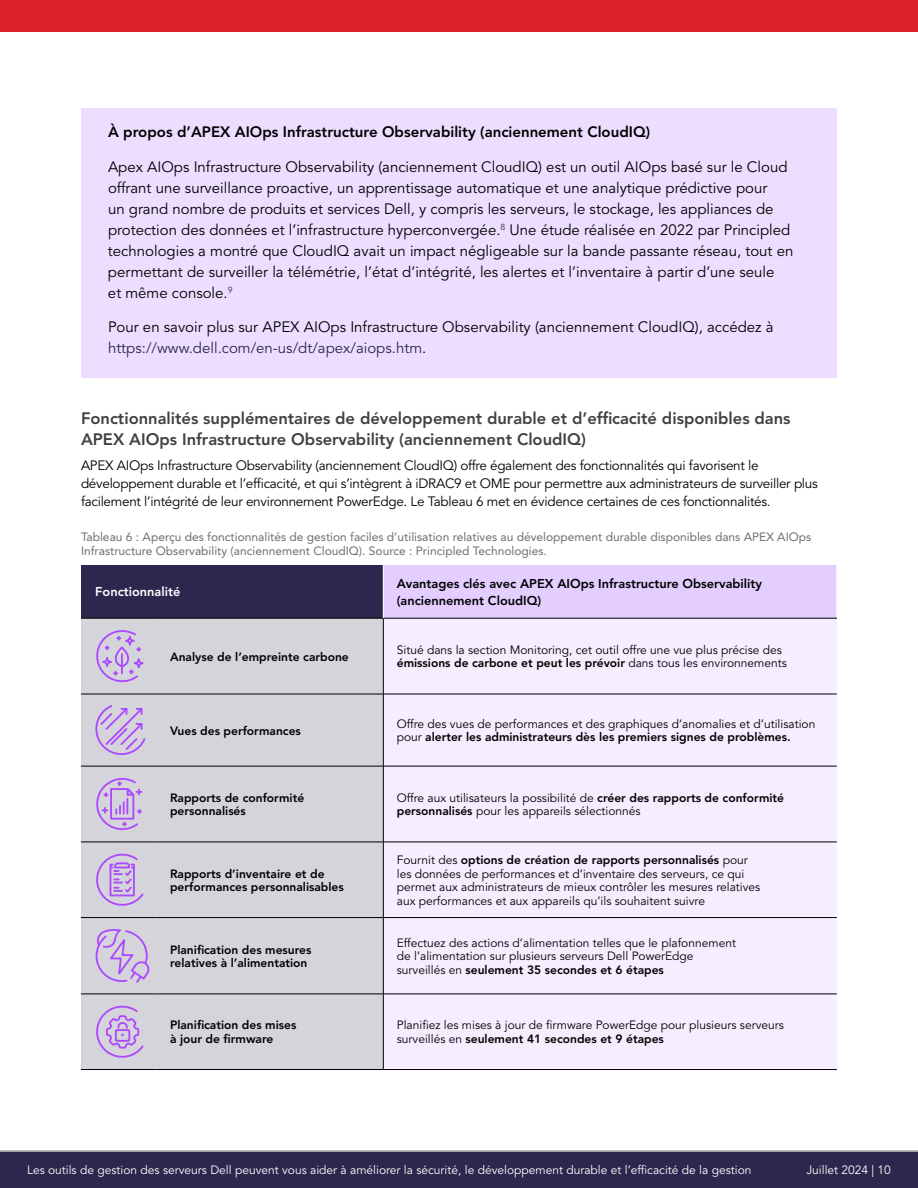
<style>
.page{position:relative;width:918px;height:1188px;background:#fff}
.page>*{position:absolute;margin:0;border:0;box-sizing:border-box;transform-origin:0 0}
.t1{font:800 16.5px/21px "Avenir LT Pro";color:#414042}
.t2{font:15px/21px "Avenir LT Pro";color:#000}
.t3{font:800 15px "Avenir LT Pro";color:#000}
.t4{font:13.5px/18px "Avenir LT Pro";letter-spacing:-.02em;color:#000}
.t5{font:800 12.75px/16.5px "Avenir LT Pro";color:#000}
.t6{font:800 12.75px "Avenir LT Pro";color:#fff}
.t7{font:12px/13.5px "Avenir LT Pro";color:#000}
.t8{font:800 12px/13.5px "Avenir LT Pro";color:#000}
.t9{font:12px/14.4px "Avenir LT Pro";color:#6d6e71}
.t10{font:12px "Avenir LT Pro";color:#fff}
.s1{color:#2d264d}
.s2{font-weight:800}
</style>
<div class="page">
<div style="left:81px;top:565px;width:302px;height:53px;background:#2d264d"></div>
<div style="left:383px;top:565px;width:454px;height:53px;background:#e4ceff"></div>
<div style="left:81px;top:619px;width:302px;height:450px;background:#d5d4db"></div>
<div style="left:384px;top:619px;width:453px;height:450px;background:#f6eeff"></div>
<hr style="left:81px;top:618px;width:76px;height:1px;background:#000">
<hr style="left:157px;top:618px;width:226px;height:1px;background:#000">
<hr style="left:383px;top:618px;width:454px;height:1px;background:#000">
<hr style="left:383px;top:618px;width:1px;height:76px;background:#000">
<hr style="left:81px;top:694px;width:76px;height:1px;background:#000">
<hr style="left:157px;top:694px;width:226px;height:1px;background:#000">
<hr style="left:383px;top:694px;width:454px;height:1px;background:#000">
<hr style="left:383px;top:694px;width:1px;height:72px;background:#000">
<hr style="left:81px;top:766px;width:76px;height:1px;background:#000">
<hr style="left:157px;top:766px;width:226px;height:1px;background:#000">
<hr style="left:383px;top:766px;width:454px;height:1px;background:#000">
<hr style="left:383px;top:766px;width:1px;height:76px;background:#000">
<hr style="left:81px;top:842px;width:76px;height:1px;background:#000">
<hr style="left:157px;top:842px;width:226px;height:1px;background:#000">
<hr style="left:383px;top:842px;width:454px;height:1px;background:#000">
<hr style="left:383px;top:842px;width:1px;height:75px;background:#000">
<hr style="left:81px;top:917px;width:76px;height:1px;background:#000">
<hr style="left:157px;top:917px;width:226px;height:1px;background:#000">
<hr style="left:383px;top:917px;width:454px;height:1px;background:#000">
<hr style="left:383px;top:918px;width:1px;height:76px;background:#000">
<hr style="left:81px;top:994px;width:76px;height:1px;background:#000">
<hr style="left:157px;top:994px;width:226px;height:1px;background:#000">
<hr style="left:383px;top:994px;width:454px;height:1px;background:#000">
<hr style="left:383px;top:994px;width:1px;height:75px;background:#000">
<hr style="left:81px;top:1069px;width:76px;height:1px;background:#000">
<hr style="left:157px;top:1069px;width:226px;height:1px;background:#000">
<hr style="left:383px;top:1069px;width:454px;height:1px;background:#000">
<hr style="left:383px;top:565px;width:1px;height:53px;background:#fff">
<svg style="left:94px;top:628px;width:51px;height:56px;background:#cdbbe1"></svg>
<svg style="left:94px;top:704px;width:52px;height:52px;background:#ccb8e2"></svg>
<svg style="left:94px;top:776px;width:48px;height:56px;background:#ccb6e2"></svg>
<svg style="left:94px;top:852px;width:50px;height:55px;background:#ccb6e2"></svg>
<svg style="left:95px;top:928px;width:56px;height:56px;background:#cdb9e1"></svg>
<svg style="left:94px;top:1004px;width:50px;height:55px;background:#ccb7e2"></svg>
<div style="left:81px;top:108px;width:756px;height:270px;background:#eddeff"></div>
<div style="left:0;top:1152px;width:918px;height:36px;background:#2d264d"></div>
<hr style="left:0;top:1151px;width:918px;height:1px;background:#616264">
<div style="left:0;top:0;width:918px;height:32px;background:#da2128"></div>
<p class="t3" style="left:108px;top:123px;width:544px">À propos d’APEX AIOps Infrastructure Observability (anciennement CloudIQ)</p>
<p class="t2" style="left:108px;top:156px;width:687px">Apex AIOps Infrastructure Observability (anciennement CloudIQ) est un outil AIOps basé sur le Cloud offrant une surveillance proactive, un apprentissage automatique et une analytique prédictive pour<br>un grand nombre de produits et services Dell, y compris les serveurs, le stockage, les appliances de protection des données et l’infrastructure hyperconvergée.<sup>8</sup> Une étude réalisée en 2022 par Principled technologies a montré que CloudIQ avait un impact négligeable sur la bande passante réseau, tout en permettant de surveiller la télémétrie, l’état d’intégrité, les alertes et l’inventaire à partir d’une seule<br>et même console.<sup>9</sup></p>
<p class="t2" style="left:108px;top:317px;width:667px">Pour en savoir plus sur APEX AIOps Infrastructure Observability (anciennement CloudIQ), accédez à <span class="s1">https://www.dell.com/en-us/dt/apex/aiops.htm</span>.</p>
<h1 class="t1" style="left:81px;top:408px;width:711px">Fonctionnalités supplémentaires de développement durable et d’efficacité disponibles dans<br>APEX AIOps Infrastructure Observability (anciennement CloudIQ)</h1>
<p class="t4" style="left:81px;top:456px;width:738px">APEX AIOps Infrastructure Observability (anciennement CloudIQ) offre également des fonctionnalités qui favorisent le développement durable et l’efficacité, et qui s’intègrent à iDRAC9 et OME pour permettre aux administrateurs de surveiller plus facilement l’intégrité de leur environnement PowerEdge. Le Tableau 6 met en évidence certaines de ces fonctionnalités.</p>
<p class="t9" style="left:81px;top:529px;width:732px">Tableau 6 : Aperçu des fonctionnalités de gestion faciles d’utilisation relatives au développement durable disponibles dans APEX AIOps<br>Infrastructure Observability (anciennement CloudIQ). Source : Principled Technologies.</p>
<p class="t6" style="left:95px;top:584px;width:87px">Fonctionnalité</p>
<p class="t5" style="left:397px;top:576px;width:367px">Avantages clés avec APEX AIOps Infrastructure Observability (anciennement CloudIQ)</p>
<p class="t8" style="left:170px;top:650px;width:180px">Analyse de l’empreinte carbone</p>
<p class="t7" style="left:397px;top:643px;width:392px">Situé dans la section Monitoring, cet outil offre une vue plus précise des <span class="s2">émissions de carbone et peut les prévoir</span> dans tous les environnements</p>
<p class="t8" style="left:170px;top:724px;width:132px">Vues des performances</p>
<p class="t7" style="left:397px;top:717px;width:420px">Offre des vues de performances et des graphiques d’anomalies et d’utilisation pour <span class="s2">alerter les administrateurs dès les premiers signes de problèmes.</span></p>
<p class="t8" style="left:170px;top:791px;width:136px">Rapports de conformité personnalisés</p>
<p class="t7" style="left:397px;top:791px;width:389px">Offre aux utilisateurs la possibilité de <span class="s2">créer des rapports de conformité personnalisés</span> pour les appareils sélectionnés</p>
<p class="t8" style="left:170px;top:867px;width:175px">Rapports d’inventaire et de performances personnalisables</p>
<p class="t7" style="left:397px;top:853px;width:365px">Fournit des <span class="s2">options de création de rapports personnalisés</span> pour les données de performances et d’inventaire des serveurs, ce qui permet aux administrateurs de mieux contrôler les mesures relatives aux performances et aux appareils qu’ils souhaitent suivre</p>
<p class="t8" style="left:170px;top:943px;width:143px">Planification des mesures relatives à l’alimentation</p>
<p class="t7" style="left:397px;top:936px;width:341px">Effectuez des actions d’alimentation telles que le plafonnement de l’alimentation sur plusieurs serveurs Dell PowerEdge surveillés en <span class="s2">seulement 35 secondes et 6 étapes</span></p>
<p class="t8" style="left:170px;top:1019px;width:128px">Planification des mises à jour de firmware</p>
<p class="t7" style="left:397px;top:1019px;width:389px">Planifiez les mises à jour de firmware PowerEdge pour plusieurs serveurs surveillés en <span class="s2">seulement 41 secondes et 9 étapes</span></p>
<p class="t10" style="left:27px;top:1163px;width:726px">Les outils de gestion des serveurs Dell peuvent vous aider à améliorer la sécurité, le développement durable et l’efficacité de la gestion</p>
<p class="t10" style="left:807px;top:1163px;width:86px">Juillet 2024 | 10</p>
</div>
